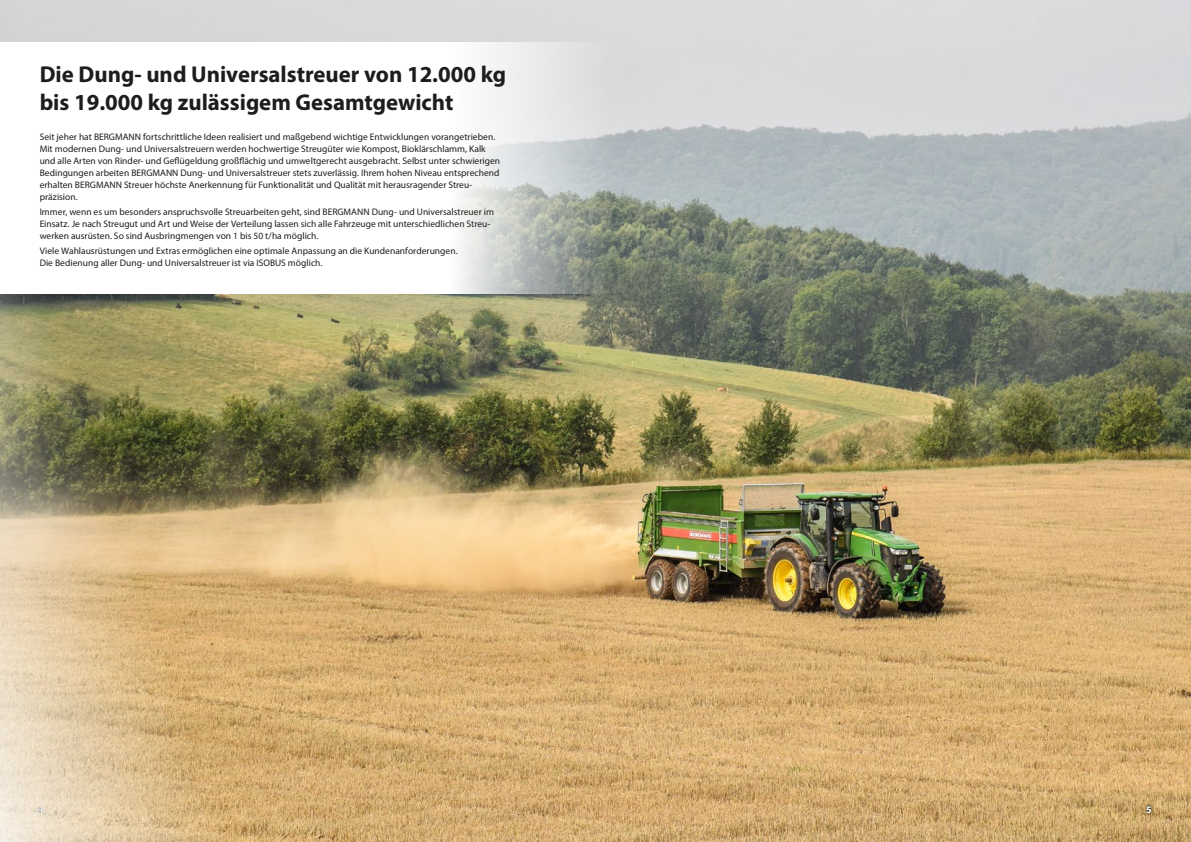
<style>
.page{position:relative;width:1191px;height:842px;background:#fff}
.page>*{position:absolute;margin:0;border:0;box-sizing:border-box;transform-origin:0 0}
.t1{font:700 23px/27.6px "Myriad Pro";color:#1d1d1b}
.t2{font:700 10px "Myriad Pro";color:#fff}
.t3{font:9.5px/12px "Myriad Pro";letter-spacing:.005em;color:#1d1d1b}
</style>
<div class="page">
<img style="left:0;top:0;width:1191px;height:842px">
<svg style="left:38px;top:806px;width:5px;height:7px"></svg>
<svg style="left:0;top:43px;width:612px;height:251px"></svg>
<svg style="left:1144px;top:803px;width:10px;height:13px"></svg>
<h1 class="t1" style="left:40px;top:60px;width:468px">Die Dung- und Universalstreuer von 12.000 kg bis 19.000 kg zulässigem Gesamtgewicht</h1>
<p class="t3" style="left:40px;top:131px;width:462px">Seit jeher hat BERGMANN fortschrittliche Ideen realisiert und maßgebend wichtige Entwicklungen vorangetrieben.<br>Mit modernen Dung- und Universalstreuern werden hochwertige Streugüter wie Kompost, Bioklärschlamm, Kalk und alle Arten von Rinder- und Geflügeldung großflächig und umweltgerecht ausgebracht. Selbst unter schwierigen Bedingungen arbeiten BERGMANN Dung- und Universalstreuer stets zuverlässig. Ihrem hohen Niveau entsprechend erhalten BERGMANN Streuer höchste Anerkennung für Funktionalität und Qualität mit herausragender Streu&shy;präzision.</p>
<p class="t3" style="left:40px;top:206px;width:456px">Immer, wenn es um besonders anspruchsvolle Streuarbeiten geht, sind BERGMANN Dung- und Universalstreuer im<br>Einsatz. Je nach Streugut und Art und Weise der Verteilung lassen sich alle Fahrzeuge mit unterschiedlichen Streu&shy;werken ausrüsten. So sind Ausbringmengen von 1 bis 50 t/ha möglich.</p>
<p class="t3" style="left:40px;top:244px;width:419px">Viele Wahlausrüstungen und Extras ermöglichen eine optimale Anpassung an die Kundenanforderungen.<br>Die Bedienung aller Dung- und Universalstreuer ist via ISOBUS möglich.</p>
<p class="t2" style="left:38px;top:803px;width:7px">4</p>
<p class="t2" style="left:1146px;top:803px;width:7px">5</p>
</div>
